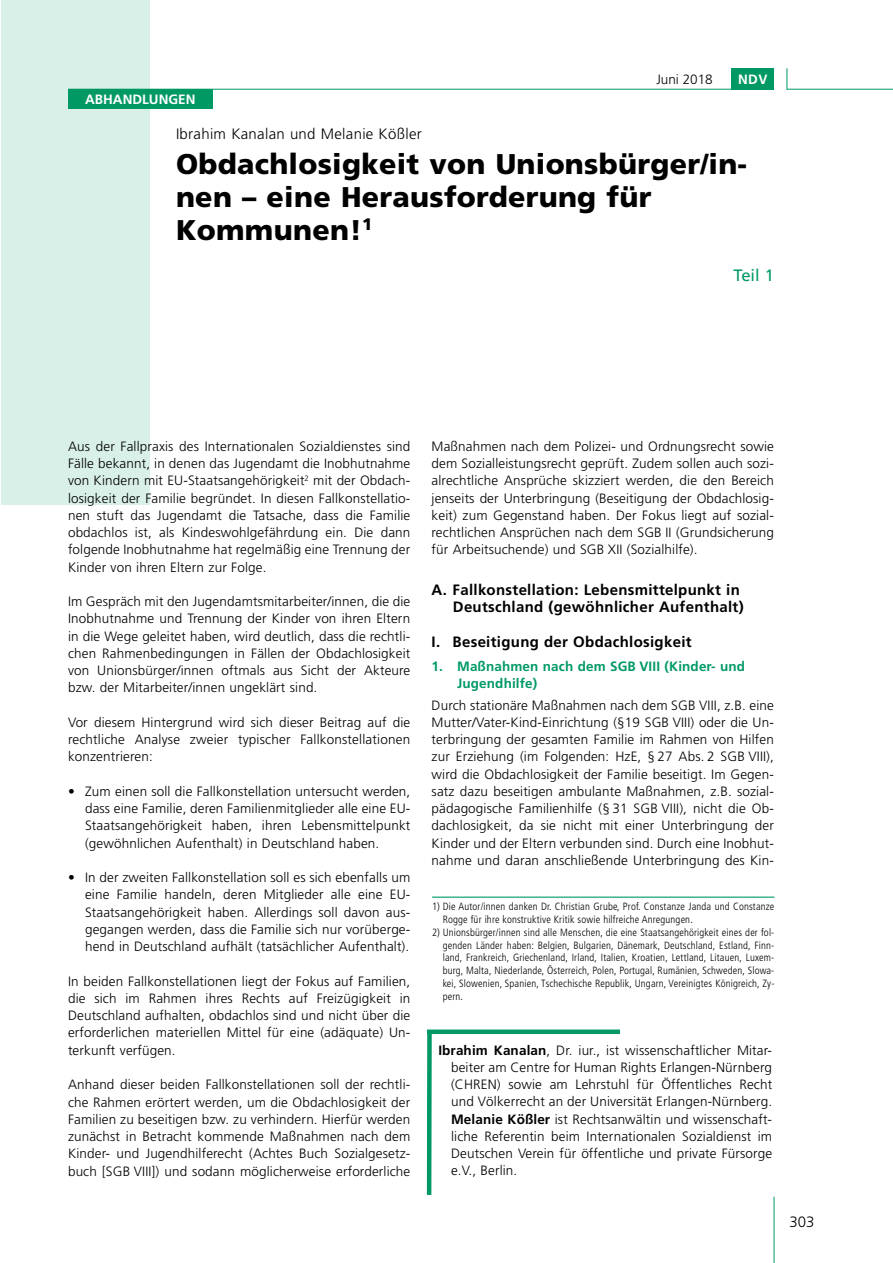
<style>
.page{position:relative;width:893px;height:1263px;background:#fff}
.page>*{position:absolute;margin:0;border:0;box-sizing:border-box;transform-origin:0 0}
.t1{font:900 28.5px/33px "Frutiger LT";letter-spacing:.01em;color:#000}
.t2{font:16.5px "Frutiger LT";color:#009964}
.t3{font:700 15px/17.2px "Frutiger LT";letter-spacing:.02em;color:#000;text-align:right}
.t4{font:300 15px "Frutiger LT";letter-spacing:.02em;color:#000}
.t5{font:300 13.5px/17.2px "Frutiger LT";letter-spacing:.01em;color:#000;text-align:justify}
.t6{font:700 13.5px/17.2px "Frutiger LT";letter-spacing:.01em;color:#009964}
.t7{font:700 13.5px "Frutiger LT";color:#fff}
.t8{font:300 condensed 10.5px/12.8px "Frutiger LT";letter-spacing:.015em;color:#000}
.s1{font-weight:700}
</style>
<div class="page">
<div style="left:1px;top:0;width:149px;height:505px;background:#d9f0e8"></div>
<hr style="left:774px;top:1197px;width:1px;height:66px;background:#009964">
<hr style="left:787px;top:89px;width:106px;height:1px;background:#009964">
<hr style="left:68px;top:89px;width:706px;height:1px;background:#009964">
<svg style="left:787px;top:68px;width:1px;height:22px"></svg>
<div style="left:731px;top:68px;width:43px;height:21px;background:#009964"></div>
<hr style="left:432px;top:896px;width:342px;height:2px;background:#009964">
<div style="left:68px;top:90px;width:144px;height:19px;background:#009964"></div>
<div style="left:427px;top:1029px;width:193px;height:5px;background:#009964"></div>
<div style="left:427px;top:1032px;width:5px;height:163px;background:#009964"></div>
<p class="t7" style="left:85px;top:92px;width:112px">ABHANDLUNGEN</p>
<p class="t5" style="left:656px;top:71px;width:58px">Juni 2018</p>
<p class="t7" style="left:738px;top:71px;width:31px">NDV</p>
<p class="t4" style="left:176px;top:125px;width:247px">Ibrahim Kanalan und Melanie Kößler</p>
<h1 class="t1" style="left:176px;top:147px;width:573px">Obdachlosigkeit von Unionsbürger/in&shy;nen – eine Herausforderung für<br>Kommunen!<sup>1</sup></h1>
<p class="t2" style="left:733px;top:265px;width:42px">Teil 1</p>
<p class="t5" style="left:68px;top:438px;width:344px">Aus der Fallpraxis des Internationalen Sozialdienstes sind Fälle bekannt, in denen das Jugendamt die Inobhutnahme von Kindern mit EU-Staatsangehörigkeit<sup>2</sup> mit der Obdach&shy;losigkeit der Familie begründet. In diesen Fallkonstellatio&shy;nen stuft das Jugendamt die Tatsache, dass die Familie obdachlos ist, als Kindeswohlgefährdung ein. Die dann folgende Inobhutnahme hat regelmäßig eine Trennung der Kinder von ihren Eltern zur Folge.</p>
<p class="t5" style="left:68px;top:593px;width:344px">Im Gespräch mit den Jugendamtsmitarbeiter/innen, die die Inobhutnahme und Trennung der Kinder von ihren Eltern in die Wege geleitet haben, wird deutlich, dass die rechtli&shy;chen Rahmenbedingungen in Fällen der Obdachlosigkeit von Unionsbürger/innen oftmals aus Sicht der Akteure bzw. der Mitarbeiter/innen ungeklärt sind.</p>
<p class="t5" style="left:68px;top:714px;width:344px">Vor diesem Hintergrund wird sich dieser Beitrag auf die rechtliche Analyse zweier typischer Fallkonstellationen konzentrieren:</p>
<p class="t5" style="left:85px;top:783px;width:327px;text-indent:-17px">• Zum einen soll die Fallkonstellation untersucht werden, dass eine Familie, deren Familienmitglieder alle eine EU-Staatsangehörigkeit haben, ihren Lebensmittelpunkt (gewöhnlichen Aufenthalt) in Deutschland haben.</p>
<p class="t5" style="left:85px;top:869px;width:327px;text-indent:-17px">• In der zweiten Fallkonstellation soll es sich ebenfalls um eine Familie handeln, deren Mitglieder alle eine EU-Staatsangehörigkeit haben. Allerdings soll davon aus&shy;gegangen werden, dass die Familie sich nur vorüberge&shy;hend in Deutschland aufhält (tatsächlicher Aufenthalt).</p>
<p class="t5" style="left:68px;top:973px;width:344px">In beiden Fallkonstellationen liegt der Fokus auf Familien, die sich im Rahmen ihres Rechts auf Freizügigkeit in Deutschland aufhalten, obdachlos sind und nicht über die erforderlichen materiellen Mittel für eine (adäquate) Un&shy;terkunft verfügen.</p>
<p class="t5" style="left:68px;top:1076px;width:344px">Anhand dieser beiden Fallkonstellationen soll der rechtli&shy;che Rahmen erörtert werden, um die Obdachlosigkeit der Familien zu beseitigen bzw. zu verhindern. Hierfür werden zunächst in Betracht kommende Maßnahmen nach dem Kinder- und Jugendhilferecht (Achtes Buch Sozialgesetz&shy;buch [SGB VIII]) und sodann möglicherweise erforderliche</p>
<p class="t5" style="left:432px;top:438px;width:344px">Maßnahmen nach dem Polizei- und Ordnungsrecht sowie dem Sozialleistungsrecht geprüft. Zudem sollen auch sozi&shy;alrechtliche Ansprüche skizziert werden, die den Bereich jenseits der Unterbringung (Beseitigung der Obdachlosig&shy;keit) zum Gegenstand haben. Der Fokus liegt auf sozial&shy;rechtlichen Ansprüchen nach dem SGB II (Grundsicherung für Arbeitsuchende) und SGB XII (Sozialhilfe).</p>
<p class="t3" style="left:432px;top:581px;width:314px">A. Fallkonstellation: Lebensmittelpunkt in<br>Deutschland (gewöhnlicher Aufenthalt)</p>
<p class="t3" style="left:432px;top:633px;width:262px">I. Beseitigung der Obdachlosigkeit</p>
<p class="t6" style="left:457px;top:657px;width:290px;text-indent:-26px">1. Maßnahmen nach dem SGB VIII (Kinder- und<br>Jugendhilfe)</p>
<p class="t5" style="left:432px;top:696px;width:344px">Durch stationäre Maßnahmen nach dem SGB VIII, z.B. eine Mutter/Vater-Kind-Einrichtung (§19 SGB VIII) oder die Un&shy;terbringung der gesamten Familie im Rahmen von Hilfen zur Erziehung (im Folgenden: HzE, § 27 Abs. 2 SGB VIII), wird die Obdachlosigkeit der Familie beseitigt. Im Gegen&shy;satz dazu beseitigen ambulante Maßnahmen, z.B. sozial&shy;pädagogische Familienhilfe (§ 31 SGB VIII), nicht die Ob&shy;dachlosigkeit, da sie nicht mit einer Unterbringung der Kinder und der Eltern verbunden sind. Durch eine Inobhut&shy;nahme und daran anschließende Unterbringung des Kin-</p>
<p class="t8" style="left:443px;top:900px;width:333px;text-indent:-11px">1) Die Autor/innen danken Dr. Christian Grube, Prof. Constanze Janda und Constanze<br>Rogge für ihre konstruktive Kritik sowie hilfreiche Anregungen.</p>
<p class="t8" style="left:443px;top:926px;width:333px;text-align:justify;text-indent:-11px">2) Unionsbürger/innen sind alle Menschen, die eine Staatsangehörigkeit eines der fol&shy;genden Länder haben: Belgien, Bulgarien, Dänemark, Deutschland, Estland, Finn&shy;land, Frankreich, Griechenland, Irland, Italien, Kroatien, Lettland, Litauen, Luxem&shy;burg, Malta, Niederlande, Österreich, Polen, Portugal, Rumänien, Schweden, Slowa&shy;kei, Slowenien, Spanien, Tschechische Republik, Ungarn, Vereinigtes Königreich, Zy&shy;pern.</p>
<p class="t5" style="left:451px;top:1041px;width:323px;text-indent:-13px"><span class="s1">Ibrahim Kanalan</span>, Dr. iur., ist wissenschaftlicher Mitar&shy;beiter am Centre for Human Rights Erlangen-Nürnberg (CHREN) sowie am Lehrstuhl für Öffentliches Recht und Völkerrecht an der Universität Erlangen-Nürnberg.<br><span class="s1">Melanie Kößler</span> ist Rechtsanwältin und wissenschaft&shy;liche Referentin beim Internationalen Sozialdienst im Deutschen Verein für öffentliche und private Fürsorge e.V., Berlin.</p>
<p class="t4" style="left:789px;top:1213px;width:27px">303</p>
</div>
